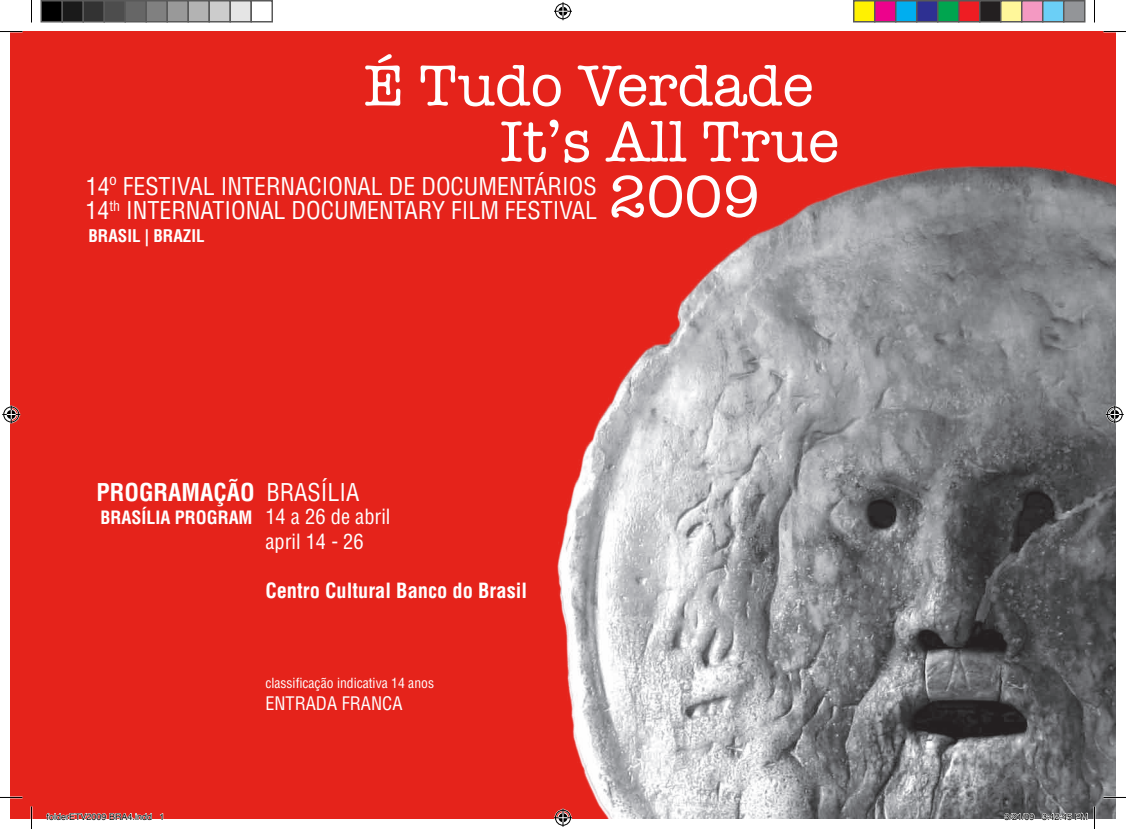
<style>
.page{position:relative;width:1126px;height:829px;background:#fff}
.page>*{position:absolute;margin:0;border:0;box-sizing:border-box;transform-origin:0 0}
.t1{font:59.55px "American Typewriter";color:#fff}
.t2{font:condensed 23.85px/24px "Helvetica";color:#fff}
.t3{font:700 condensed 23.85px "Helvetica";color:#fff}
.t4{font:700 condensed 20.55px "Helvetica";color:#fff}
.t5{font:condensed 20.55px/24.6px "Helvetica";color:#fff}
.t6{font:condensed 18.15px "Helvetica";color:#fff}
.t7{font:700 condensed 18px "Helvetica";color:#fff}
.t8{font:700 condensed 17.1px "Helvetica";color:#fff}
.t9{font:condensed 13.65px "Helvetica";color:#fff}
.t10{font:9px "Helvetica";color:#000}
.s1{font-weight:400}
</style>
<div class="page">
<div style="left:10px;top:32px;width:1106px;height:786px;background:#e5231b"></div>
<img style="left:527px;top:136px;width:589px;height:682px">
<hr style="left:0;top:796px;width:22px;height:2px;background:#fff">
<hr style="left:1103px;top:796px;width:23px;height:2px;background:#fff">
<svg style="left:0;top:31px;width:22px;height:1px"></svg>
<svg style="left:1103px;top:31px;width:23px;height:1px"></svg>
<svg style="left:0;top:797px;width:22px;height:1px"></svg>
<svg style="left:1103px;top:797px;width:23px;height:1px"></svg>
<svg style="left:31px;top:0;width:1px;height:22px"></svg>
<svg style="left:31px;top:806px;width:1px;height:22px"></svg>
<svg style="left:1094px;top:0;width:1px;height:22px"></svg>
<svg style="left:1094px;top:806px;width:1px;height:22px"></svg>
<svg style="left:554px;top:2px;width:18px;height:18px"></svg>
<svg style="left:554px;top:808px;width:18px;height:18px"></svg>
<svg style="left:2px;top:405px;width:18px;height:18px"></svg>
<svg style="left:1106px;top:405px;width:18px;height:18px"></svg>
<div style="left:41px;top:1px;width:21px;height:21px;background:#000"></div>
<div style="left:40px;top:0;width:23px;height:22px;border:2px solid #595959"></div>
<div style="left:62px;top:1px;width:21px;height:21px;background:#1a1a1a"></div>
<div style="left:62px;top:0;width:22px;height:22px;border:2px solid #595959"></div>
<div style="left:83px;top:1px;width:21px;height:21px;background:#333"></div>
<div style="left:82px;top:0;width:23px;height:22px;border:2px solid #595959"></div>
<div style="left:104px;top:1px;width:21px;height:21px;background:#4d4d4d"></div>
<div style="left:104px;top:0;width:22px;height:22px;border:2px solid #595959"></div>
<div style="left:125px;top:1px;width:21px;height:21px;background:#666"></div>
<div style="left:124px;top:0;width:23px;height:22px;border:2px solid #595959"></div>
<div style="left:146px;top:1px;width:21px;height:21px;background:#808080"></div>
<div style="left:146px;top:0;width:22px;height:22px;border:2px solid #595959"></div>
<div style="left:167px;top:1px;width:21px;height:21px;background:#999"></div>
<div style="left:166px;top:0;width:23px;height:22px;border:2px solid #595959"></div>
<div style="left:188px;top:1px;width:21px;height:21px;background:#b3b3b3"></div>
<div style="left:188px;top:0;width:22px;height:22px;border:2px solid #595959"></div>
<div style="left:209px;top:1px;width:21px;height:21px;background:#ccc"></div>
<div style="left:208px;top:0;width:23px;height:22px;border:2px solid #595959"></div>
<div style="left:230px;top:1px;width:21px;height:21px;background:#e5e5e5"></div>
<div style="left:230px;top:0;width:22px;height:22px;border:2px solid #595959"></div>
<div style="left:250px;top:0;width:23px;height:22px;border:2px solid #595959"></div>
<div style="left:854px;top:1px;width:21px;height:21px;background:#fff101"></div>
<div style="left:853px;top:0;width:22px;height:22px;border:2px solid #595959"></div>
<div style="left:875px;top:1px;width:21px;height:21px;background:#ed028c"></div>
<div style="left:874px;top:0;width:22px;height:22px;border:2px solid #595959"></div>
<div style="left:896px;top:1px;width:21px;height:21px;background:#00aeef"></div>
<div style="left:895px;top:0;width:22px;height:22px;border:2px solid #595959"></div>
<div style="left:917px;top:1px;width:21px;height:21px;background:#2e3092"></div>
<div style="left:916px;top:0;width:22px;height:22px;border:2px solid #595959"></div>
<div style="left:938px;top:1px;width:21px;height:21px;background:#00a54f"></div>
<div style="left:937px;top:0;width:22px;height:22px;border:2px solid #595959"></div>
<div style="left:959px;top:1px;width:21px;height:21px;background:#ee1d23"></div>
<div style="left:958px;top:0;width:22px;height:22px;border:2px solid #595959"></div>
<div style="left:980px;top:1px;width:21px;height:21px;background:#231f20"></div>
<div style="left:979px;top:0;width:22px;height:22px;border:2px solid #595959"></div>
<div style="left:1001px;top:1px;width:21px;height:21px;background:#fff79a"></div>
<div style="left:1000px;top:0;width:22px;height:22px;border:2px solid #595959"></div>
<div style="left:1022px;top:1px;width:21px;height:21px;background:#f499c2"></div>
<div style="left:1021px;top:0;width:22px;height:22px;border:2px solid #595959"></div>
<div style="left:1043px;top:1px;width:21px;height:21px;background:#6bcff6"></div>
<div style="left:1042px;top:0;width:22px;height:22px;border:2px solid #595959"></div>
<div style="left:1064px;top:1px;width:21px;height:21px;background:#939598"></div>
<div style="left:1063px;top:0;width:22px;height:22px;border:2px solid #595959"></div>
<svg style="left:46px;top:812px;width:106px;height:7px"></svg>
<svg style="left:160px;top:812px;width:3px;height:7px"></svg>
<svg style="left:1004px;top:812px;width:31px;height:7px"></svg>
<svg style="left:1042px;top:810px;width:46px;height:9px"></svg>
<h1 class="t1" style="left:364px;top:52px;width:451px">É Tudo Verdade</h1>
<h1 class="t1" style="left:500px;top:107px;width:341px">It’s All True</h1>
<h1 class="t1" style="left:609px;top:162px;width:153px">2009</h1>
<p class="t2" style="left:86px;top:174px;width:513px">14º FESTIVAL INTERNACIONAL DE DOCUMENTÁRIOS<br>14<sup>th</sup> INTERNATIONAL DOCUMENTARY FILM FESTIVAL</p>
<p class="t8" style="left:89px;top:225px;width:118px">BRASIL | BRAZIL</p>
<p class="t3" style="left:97px;top:477px;width:264px">PROGRAMAÇÃO <span class="s1">BRASÍLIA</span></p>
<p class="t5" style="left:265px;top:504px;width:127px">14 a 26 de abril april 14 - 26</p>
<p class="t4" style="left:265px;top:577px;width:263px">Centro Cultural Banco do Brasil</p>
<p class="t7" style="left:101px;top:506px;width:154px">BRASÍLIA PROGRAM</p>
<p class="t9" style="left:265px;top:674px;width:170px">classificação indicativa 14 anos</p>
<p class="t6" style="left:265px;top:691px;width:139px">ENTRADA FRANCA</p>
<p class="t10" style="left:46px;top:809px;width:120px">folderETV2009 BRA4.indd 1</p>
<p class="t10" style="left:1004px;top:809px;width:85px">3/21/09 3:42:45 PM</p>
</div>
